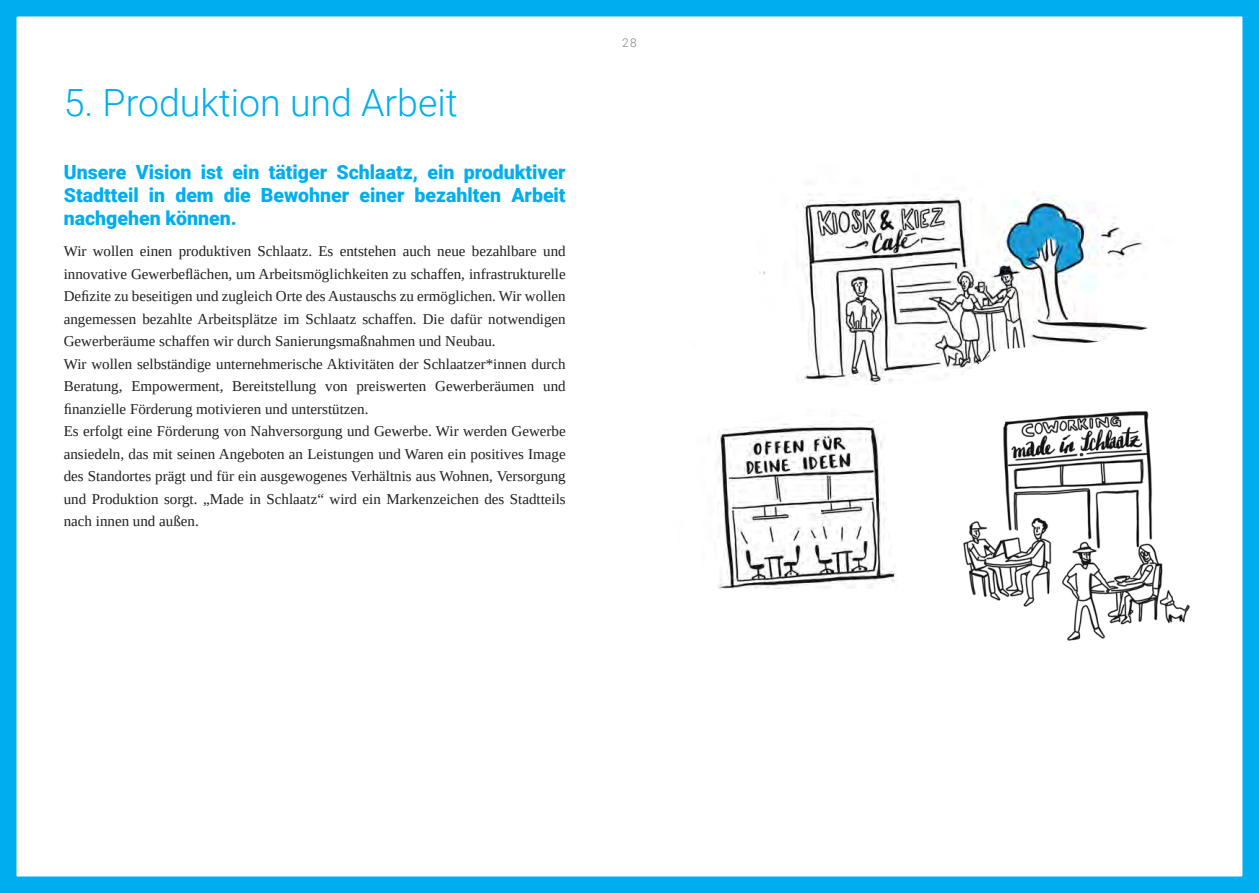
<style>
.page{position:relative;width:1259px;height:893px;background:#fff}
.page>*{position:absolute;margin:0;border:0;box-sizing:border-box;transform-origin:0 0}
.Ü1_Titel{font:300 37.5px "Roboto";color:#00aeef}
.Ü2_Kap_titel{font:900 19.5px/23.4px "Roboto";color:#00aeef;text-align:justify}
.Fließtext{font:15px/22.5px "Tinos";color:#231f20;text-align:justify}
.Ü1_Titel-2{font:300 12px "Roboto";color:#808285}
</style>
<div class="page">
<div style="left:0;top:0;width:1259px;height:893px;border:16px solid #00aeef"></div>
<img style="left:759px;top:194px;width:390px;height:191px">
<img style="left:718px;top:421px;width:178px;height:168px">
<img style="left:963px;top:411px;width:227px;height:230px">
<p class="Ü1_Titel" style="left:64px;top:76px;width:395px">5. Produktion und Arbeit</p>
<p class="Ü2_Kap_titel" style="left:64px;top:159px;width:503px">Unsere Vision ist ein tätiger Schlaatz, ein produktiver Stadtteil in dem die Bewohner einer bezahlten Arbeit nachgehen können.</p>
<p class="Fließtext" style="left:64px;top:240px;width:503px">Wir wollen einen produktiven Schlaatz. Es entstehen auch neue bezahlbare und innovative Gewerbeflächen, um Arbeitsmöglichkeiten zu schaffen, infrastrukturelle Defizite zu beseitigen und zugleich Orte des Austauschs zu ermöglichen. Wir wollen angemessen bezahlte Arbeitsplätze im Schlaatz schaffen. Die dafür notwendigen Gewerberäume schaffen wir durch Sanierungsmaßnahmen und Neubau.</p>
<p class="Fließtext" style="left:64px;top:352px;width:503px">Wir wollen selbständige unternehmerische Aktivitäten der Schlaatzer*innen durch Beratung, Empowerment, Bereitstellung von preiswerten Gewerberäumen und finanzielle Förderung motivieren und unterstützen.</p>
<p class="Fließtext" style="left:64px;top:420px;width:503px">Es erfolgt eine Förderung von Nahversorgung und Gewerbe. Wir werden Gewerbe ansiedeln, das mit seinen Angeboten an Leistungen und Waren ein positives Image des Standortes prägt und für ein ausgewogenes Verhältnis aus Wohnen, Versorgung und Produktion sorgt. „Made in Schlaatz“ wird ein Markenzeichen des Stadtteils nach innen und außen.</p>
<p class="Ü1_Titel-2" style="left:622px;top:34px;width:16px">28</p>
</div>
